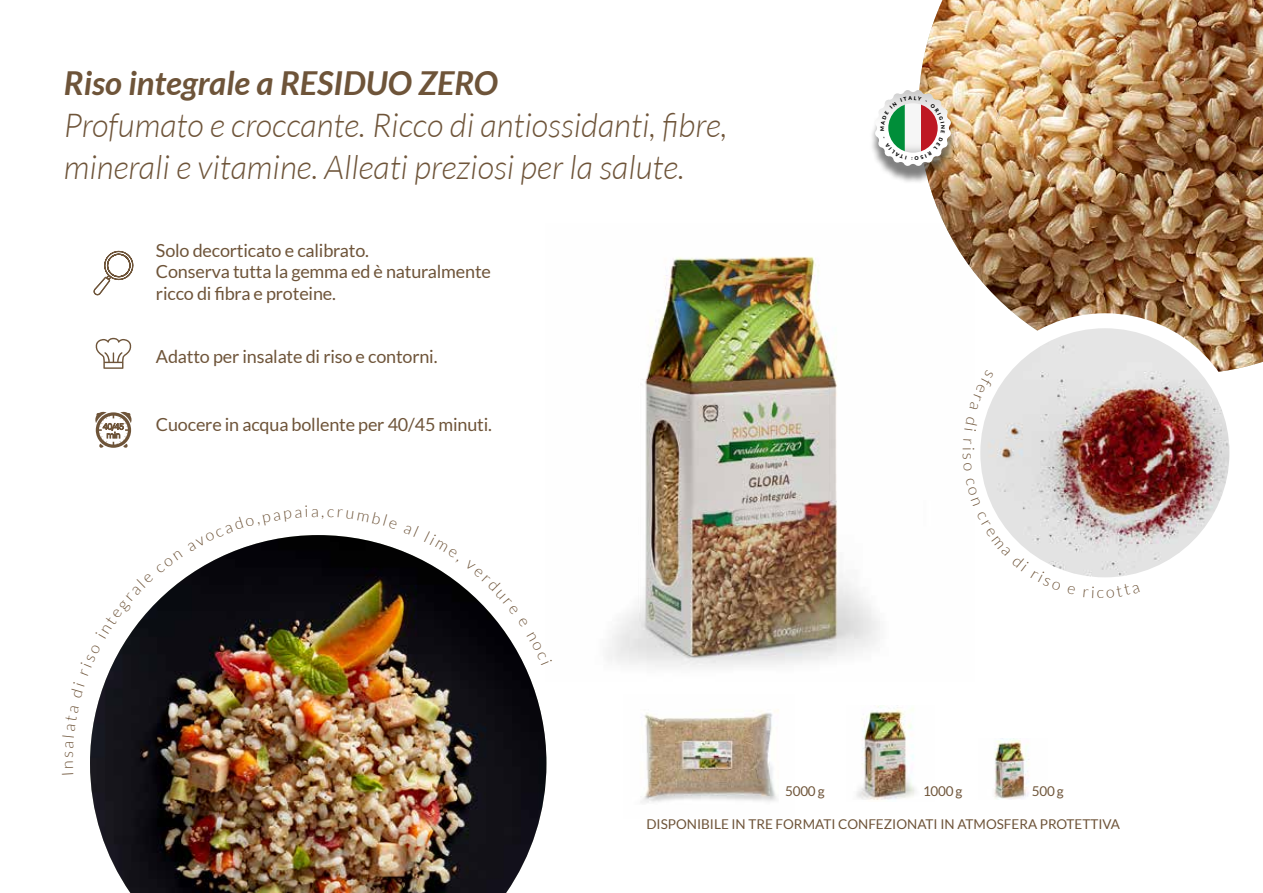
<style>
.page{position:relative;width:1263px;height:893px;background:#fff}
.page>*{position:absolute;margin:0;border:0;box-sizing:border-box;transform-origin:0 0}
.t1{font:italic 300 33px/42px "Lato";color:#6e5439}
.t2{font:italic 700 33px "Lato";color:#6e5439}
.t3{font:18px/21.6px "Lato";letter-spacing:-.01em;color:#6e5439}
.t4{font:300 16.05px "Lato";color:#6e5439}
.t5{font:13.5px "Lato";color:#6e5439}
.t6{font:900 5.1px "Lato";color:#000}
</style>
<div class="page">
<img style="left:856px;top:705px;width:60px;height:95px">
<img style="left:607px;top:256px;width:273px;height:411px">
<img style="left:994px;top:738px;width:35px;height:62px">
<img style="left:641px;top:709px;width:138px;height:94px">
<svg style="left:95px;top:411px;width:37px;height:37px"></svg>
<img style="left:919px;top:0;width:344px;height:372px">
<img style="left:973px;top:321px;width:264px;height:264px;border-radius:132px">
<div style="left:965px;top:313px;width:279px;height:279px;border:15px solid #fff;border-radius:50%"></div>
<img style="left:90px;top:535px;width:456px;height:358px">
<svg style="left:95px;top:338px;width:36px;height:31px"></svg>
<svg style="left:93px;top:250px;width:41px;height:46px"></svg>
<div style="left:869px;top:96px;width:89px;height:88px;background:#000;opacity:.5"></div>
<svg style="left:90px;top:535px;width:217px;height:141px"></svg>
<svg style="left:404px;top:535px;width:54px;height:28px"></svg>
<svg style="left:465px;top:560px;width:81px;height:105px"></svg>
<svg style="left:969px;top:369px;width:25px;height:41px"></svg>
<svg style="left:967px;top:416px;width:11px;height:15px"></svg>
<svg style="left:965px;top:440px;width:6px;height:5px"></svg>
<svg style="left:965px;top:454px;width:7px;height:16px"></svg>
<svg style="left:967px;top:478px;width:94px;height:107px"></svg>
<svg style="left:1067px;top:586px;width:8px;height:3px"></svg>
<svg style="left:1083px;top:586px;width:11px;height:6px"></svg>
<svg style="left:1106px;top:584px;width:34px;height:8px"></svg>
<svg style="left:874px;top:90px;width:77px;height:77px"></svg>
<h1 class="t2" style="left:64px;top:64px;width:436px">Riso integrale a RESIDUO ZERO</h1>
<h1 class="t1" style="left:64px;top:105px;width:665px">Profumato e croccante. Ricco di antiossidanti, fibre, minerali e vitamine. Alleati preziosi per la salute.</h1>
<p class="t3" style="left:156px;top:239px;width:336px">Solo decorticato e calibrato.<br>Conserva tutta la gemma ed è naturalmente ricco di fibra e proteine.</p>
<p class="t3" style="left:156px;top:346px;width:283px">Adatto per insalate di riso e contorni.</p>
<p class="t3" style="left:156px;top:413px;width:338px">Cuocere in acqua bollente per 40/45 minuti.</p>
<p class="t4" style="left:311px;top:502px;width:9px">a</p>
<p class="t6" style="left:879px;top:131px;width:6px;rotate:-90deg">M</p>
<p class="t6" style="left:946px;top:125px;width:5px;rotate:90deg">N</p>
<p class="t4" style="left:977px;top:447px;width:5px;rotate:90deg">i</p>
<p class="t4" style="left:1097px;top:584px;width:9px">c</p>
<p class="t5" style="left:785px;top:784px;width:41px">5000 g</p>
<p class="t5" style="left:923px;top:784px;width:41px">1000 g</p>
<p class="t5" style="left:1032px;top:784px;width:33px">500 g</p>
<p class="t5" style="left:646px;top:817px;width:475px">DISPONIBILE IN TRE FORMATI CONFEZIONATI IN ATMOSFERA PROTETTIVA</p>
</div>
